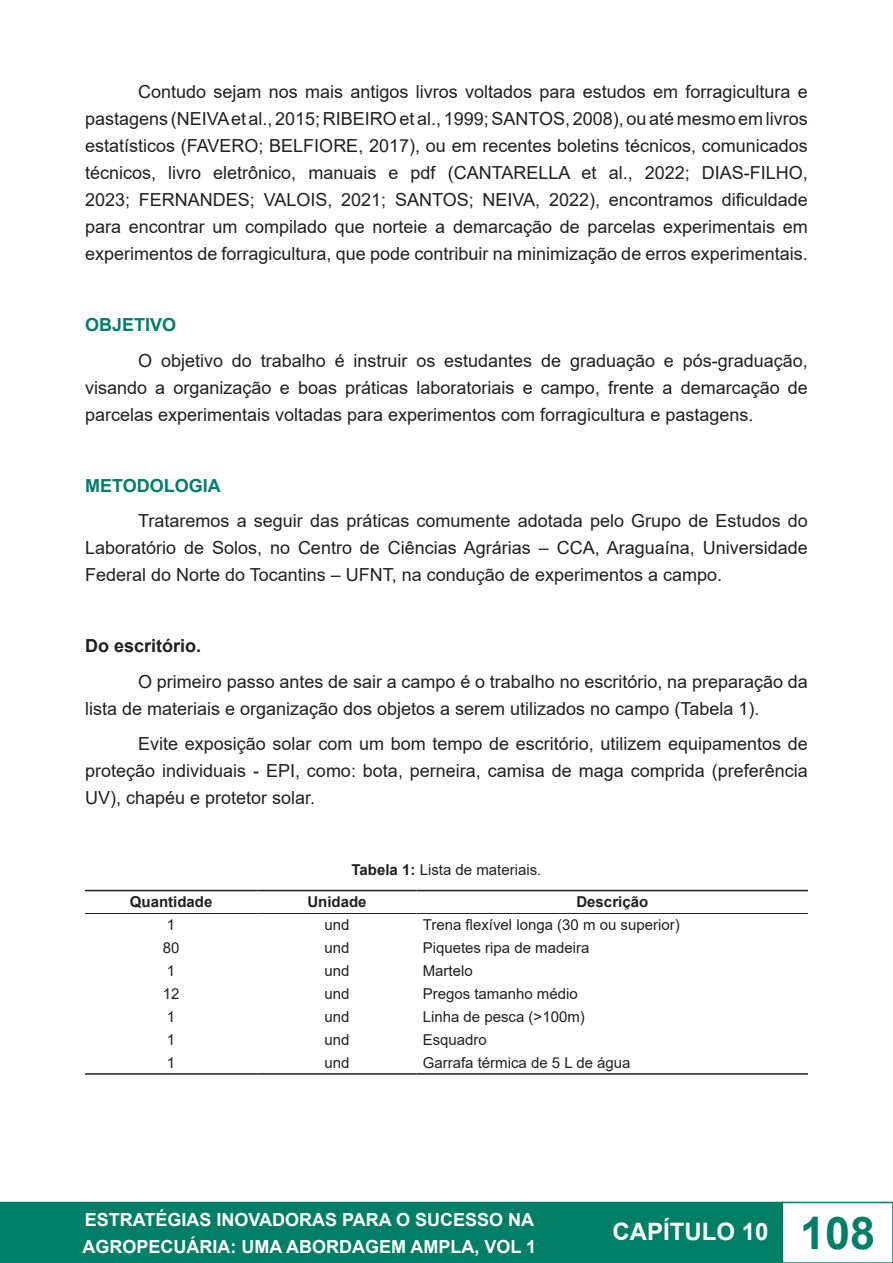
<style>
.page{position:relative;width:893px;height:1263px;background:#fff}
.page>*{position:absolute;margin:0;border:0;box-sizing:border-box;transform-origin:0 0}
.t1{font:700 24px "Arial";color:#fff}
.t2{font:18px/27px "Arial";color:#231f20;text-align:justify}
.t3{font:700 18px/27px "Arial";color:#fff}
.t4{font:700 18px "Arial";color:#007f66}
.t5{font:700 18px "Arial";color:#231f20}
.t6{font:15px "Arial";color:#231f20}
.t7{font:700 15px "Arial";color:#231f20}
.s1{font-weight:700}
.s2{font-size:45px;color:#007f66}
</style>
<div class="page">
<div style="left:1px;top:1202px;width:782px;height:60px;background:#007f66"></div>
<div style="left:0;top:1202px;width:784px;height:61px;border:2px solid #007f66"></div>
<div style="left:782px;top:1202px;width:111px;height:61px;border:2px solid #007f66"></div>
<hr style="left:85px;top:890px;width:172px;height:1px;background:#231f20">
<hr style="left:257px;top:890px;width:160px;height:1px;background:#231f20">
<hr style="left:417px;top:890px;width:391px;height:1px;background:#231f20">
<hr style="left:85px;top:1073px;width:172px;height:2px;background:#231f20">
<hr style="left:257px;top:1073px;width:160px;height:2px;background:#231f20">
<hr style="left:417px;top:1073px;width:391px;height:2px;background:#231f20">
<hr style="left:85px;top:913px;width:172px;height:1px;background:#231f20">
<hr style="left:257px;top:913px;width:160px;height:1px;background:#231f20">
<hr style="left:417px;top:913px;width:391px;height:1px;background:#231f20">
<p class="t2" style="left:85px;top:78px;width:724px;text-indent:53px">Contudo sejam nos mais antigos livros voltados para estudos em forragicultura e pastagens (NEIVA et al., 2015; RIBEIRO et al., 1999; SANTOS, 2008), ou até mesmo em livros estatísticos (FAVERO; BELFIORE, 2017), ou em recentes boletins técnicos, comunicados técnicos, livro eletrônico, manuais e pdf (CANTARELLA et al., 2022; DIAS-FILHO, 2023; FERNANDES; VALOIS, 2021; SANTOS; NEIVA, 2022), encontramos dificuldade para encontrar um compilado que norteie a demarcação de parcelas experimentais em experimentos de forragicultura, que pode contribuir na minimização de erros experimentais.</p>
<p class="t4" style="left:85px;top:312px;width:93px">OBJETIVO</p>
<p class="t2" style="left:85px;top:347px;width:724px;text-indent:53px">O objetivo do trabalho é instruir os estudantes de graduação e pós-graduação, visando a organização e boas práticas laboratoriais e campo, frente a demarcação de parcelas experimentais voltadas para experimentos com forragicultura e pastagens.</p>
<p class="t4" style="left:85px;top:473px;width:137px">METODOLOGIA</p>
<p class="t2" style="left:85px;top:507px;width:724px;text-indent:53px">Trataremos a seguir das práticas comumente adotada pelo Grupo de Estudos do Laboratório de Solos, no Centro de Ciências Agrárias – CCA, Araguaína, Universidade Federal do Norte do Tocantins – UFNT, na condução de experimentos a campo.</p>
<p class="t5" style="left:85px;top:633px;width:118px">Do escritório.</p>
<p class="t2" style="left:85px;top:668px;width:724px;text-indent:53px">O primeiro passo antes de sair a campo é o trabalho no escritório, na preparação da lista de materiais e organização dos objetos a serem utilizados no campo (Tabela 1).</p>
<p class="t2" style="left:85px;top:730px;width:724px;text-indent:53px">Evite exposição solar com um bom tempo de escritório, utilizem equipamentos de proteção individuais - EPI, como: bota, perneira, camisa de maga comprida (preferência UV), chapéu e protetor solar.</p>
<p class="t6" style="left:352px;top:860px;width:191px"><span class="s1">Tabela 1:</span> Lista de materiais.</p>
<p class="t7" style="left:130px;top:892px;width:84px">Quantidade</p>
<p class="t7" style="left:307px;top:892px;width:61px">Unidade</p>
<p class="t7" style="left:576px;top:892px;width:73px">Descrição</p>
<p class="t6" style="left:167px;top:915px;width:10px">1</p>
<p class="t6" style="left:324px;top:915px;width:27px">und</p>
<p class="t6" style="left:423px;top:915px;width:259px">Trena flexível longa (30 m ou superior)</p>
<p class="t6" style="left:163px;top:938px;width:18px">80</p>
<p class="t6" style="left:324px;top:938px;width:27px">und</p>
<p class="t6" style="left:423px;top:938px;width:168px">Piquetes ripa de madeira</p>
<p class="t6" style="left:167px;top:961px;width:10px">1</p>
<p class="t6" style="left:324px;top:961px;width:27px">und</p>
<p class="t6" style="left:423px;top:961px;width:52px">Martelo</p>
<p class="t6" style="left:163px;top:983px;width:18px">12</p>
<p class="t6" style="left:324px;top:983px;width:27px">und</p>
<p class="t6" style="left:423px;top:983px;width:157px">Pregos tamanho médio</p>
<p class="t6" style="left:167px;top:1006px;width:10px">1</p>
<p class="t6" style="left:324px;top:1006px;width:27px">und</p>
<p class="t6" style="left:423px;top:1006px;width:164px">Linha de pesca (&gt;100m)</p>
<p class="t6" style="left:167px;top:1029px;width:10px">1</p>
<p class="t6" style="left:324px;top:1029px;width:27px">und</p>
<p class="t6" style="left:423px;top:1029px;width:66px">Esquadro</p>
<p class="t6" style="left:167px;top:1052px;width:10px">1</p>
<p class="t6" style="left:324px;top:1052px;width:27px">und</p>
<p class="t6" style="left:423px;top:1052px;width:209px">Garrafa térmica de 5 L de água</p>
<p class="t3" style="left:82px;top:1206px;width:455px">ESTRATÉGIAS INOVADORAS PARA O SUCESSO NA<br>AGROPECUÁRIA: UMA ABORDAGEM AMPLA, VOL 1</p>
<h1 class="t1" style="left:612px;top:1215px;width:264px">CAPÍTULO 10 <span class="s2">108</span></h1>
</div>
